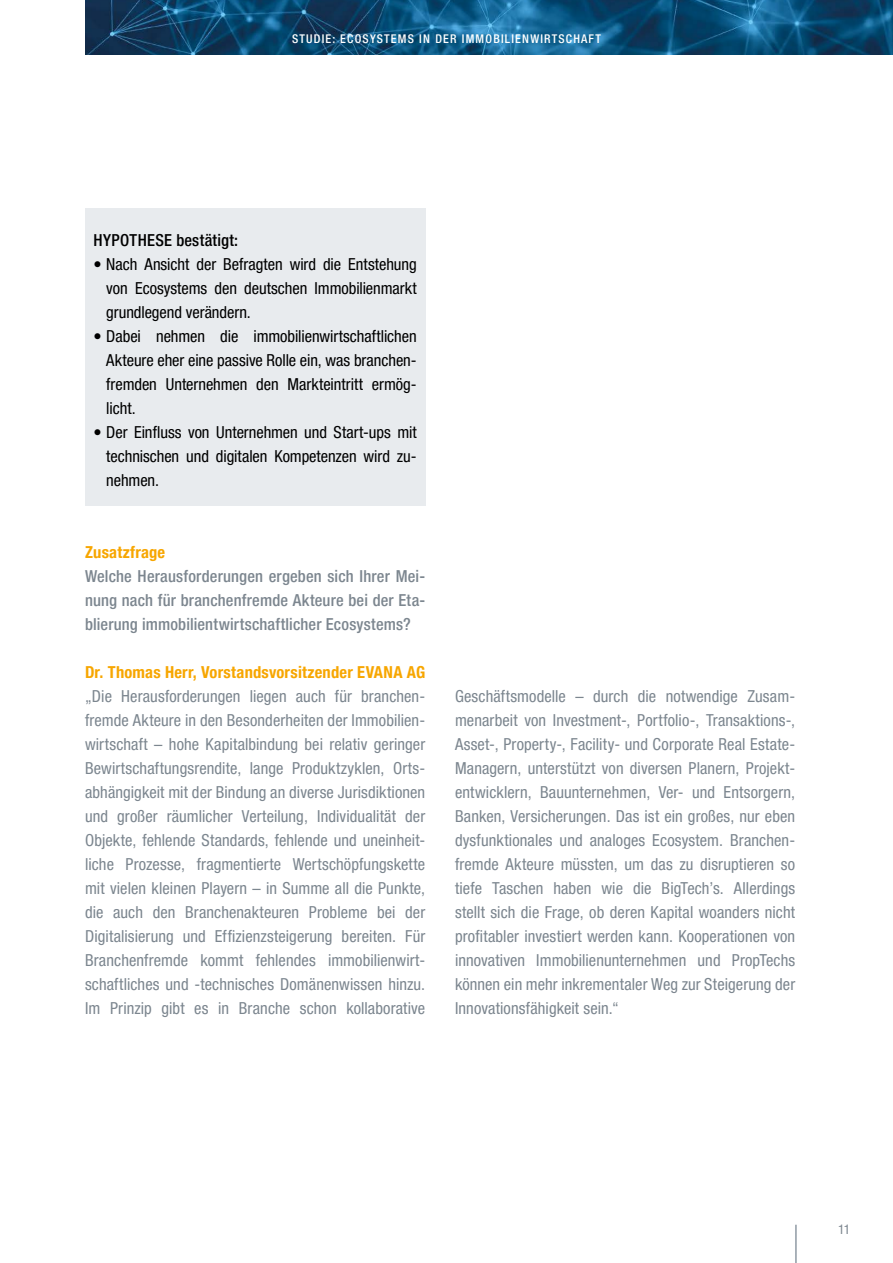
<style>
.page{position:relative;width:893px;height:1263px;background:#fff}
.page>*{position:absolute;margin:0;border:0;box-sizing:border-box;transform-origin:0 0}
.t1{font:condensed 16.5px/24px "Helvetica Neue LT Pro";letter-spacing:.005em;color:#7c868f;text-align:justify}
.t2{font:condensed 16.5px/24px "Helvetica Neue LT Pro";letter-spacing:-.005em;color:#000;text-align:justify}
.t3{font:500 condensed 16.5px/24px "Helvetica Neue LT Pro";letter-spacing:.01em;color:#7c868f;text-align:justify}
.t4{font:700 condensed 16.5px "Helvetica Neue LT Pro";letter-spacing:.015em;color:#f7a600}
.t5{font:500 condensed 16.5px "Helvetica Neue LT Pro";letter-spacing:.015em;color:#000}
.t6{font:condensed 13.5px "Helvetica Neue LT Pro";color:#7c868f}
.t7{font:500 condensed 12px "Helvetica Neue LT Pro";letter-spacing:.1em;color:#fff}
</style>
<div class="page">
<img style="left:85px;top:0;width:808px;height:54px">
<div style="left:85px;top:208px;width:340px;height:298px;background:#e8ebee"></div>
<hr style="left:795px;top:1225px;width:2px;height:38px;background:#8f9aa4">
<p class="t7" style="left:292px;top:31px;width:310px">STUDIE: ECOSYSTEMS IN DER IMMOBILIENWIRTSCHAFT</p>
<p class="t5" style="left:94px;top:230px;width:146px">HYPOTHESE bestätigt:</p>
<p class="t2" style="left:106px;top:252px;width:312px;text-indent:-13px">• Nach Ansicht der Befragten wird die Entstehung von Ecosystems den deutschen Immobilienmarkt grundlegend verändern.</p>
<p class="t2" style="left:106px;top:324px;width:312px;text-indent:-13px">• Dabei nehmen die immobilienwirtschaftlichen Akteure eher eine passive Rolle ein, was branchen&shy;fremden Unternehmen den Markteintritt ermög&shy;licht.</p>
<p class="t2" style="left:106px;top:420px;width:312px;text-indent:-13px">• Der Einfluss von Unternehmen und Start-ups mit technischen und digitalen Kompetenzen wird zu&shy;nehmen.</p>
<p class="t4" style="left:85px;top:542px;width:82px">Zusatzfrage</p>
<p class="t3" style="left:85px;top:564px;width:342px">Welche Herausforderungen ergeben sich Ihrer Mei&shy;nung nach für branchenfremde Akteure bei der Eta&shy;blierung immobilientwirtschaftlicher Ecosystems?</p>
<p class="t4" style="left:85px;top:662px;width:342px">Dr. Thomas Herr, Vorstandsvorsitzender EVANA AG</p>
<p class="t1" style="left:85px;top:684px;width:342px">„Die Herausforderungen liegen auch für branchen&shy;fremde Akteure in den Besonderheiten der Immobilien&shy;wirtschaft – hohe Kapitalbindung bei relativ geringer Bewirtschaftungsrendite, lange Produktzyklen, Orts&shy;abhängigkeit mit der Bindung an diverse Jurisdiktionen und großer räumlicher Verteilung, Individualität der Objekte, fehlende Standards, fehlende und uneinheit&shy;liche Prozesse, fragmentierte Wertschöpfungskette mit vielen kleinen Playern – in Summe all die Punkte, die auch den Branchenakteuren Probleme bei der Digitalisierung und Effizienzsteigerung bereiten. Für Branchenfremde kommt fehlendes immobilienwirt&shy;schaftliches und -technisches Domänenwissen hinzu.<br>Im Prinzip gibt es in Branche schon kollaborative</p>
<p class="t1" style="left:455px;top:684px;width:342px">Geschäftsmodelle – durch die notwendige Zusam&shy;menarbeit von Investment-, Portfolio-, Transaktions-, Asset-, Property-, Facility- und Corporate Real Estate-Managern, unterstützt von diversen Planern, Projekt&shy;entwicklern, Bauunternehmen, Ver- und Entsorgern, Banken, Versicherungen. Das ist ein großes, nur eben dysfunktionales und analoges Ecosystem. Branchen&shy;fremde Akteure müssten, um das zu disruptieren so tiefe Taschen haben wie die BigTech’s. Allerdings stellt sich die Frage, ob deren Kapital woanders nicht profitabler investiert werden kann. Kooperationen von innovativen Immobilienunternehmen und PropTechs können ein mehr inkrementaler Weg zur Steigerung der Innovationsfähigkeit sein.“</p>
<p class="t6" style="left:838px;top:1221px;width:14px">11</p>
</div>
